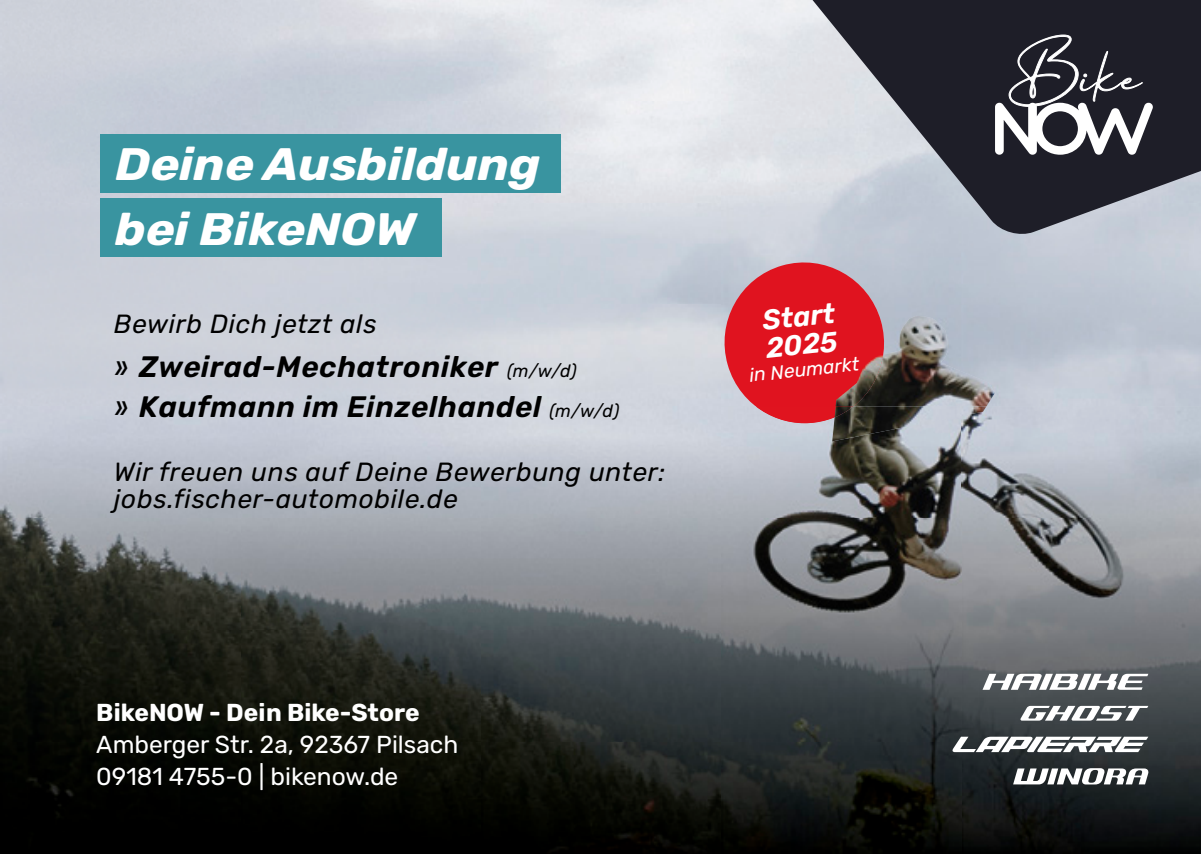
<style>
.page{position:relative;width:1201px;height:854px;background:#fff}
.page>*{position:absolute;margin:0;border:0;box-sizing:border-box;transform-origin:0 0}
.t1{font:italic 700 45.5px/64.8px "Rubik";color:#fff;scale:1.08 1}
.t2{font:italic 600 29.4px "Rubik";letter-spacing:.025em;color:#000}
.t3{font:italic 600 28px/28px "Rubik";color:#fff}
.t4{font:italic 26.25px/26.6px "Rubik";letter-spacing:.025em;color:#000}
.t5{font:24.5px/31.5px "Rubik";color:#fff}
.t6{font:700 24.5px "Rubik";color:#fff}
.t7{font:italic 19.25px "Rubik";color:#fff}
.s1{font-family:"SEATBCN";font-weight:400;font-size:32.55px}
.s2{font-weight:400;font-size:17.85px}
</style>
<div class="page">
<img style="left:0;top:0;width:1200px;height:853px">
<svg style="left:715px;top:253px;width:178px;height:179px;background:#d6525e"></svg>
<img style="left:853px;top:315px;width:142px;height:91px">
<img style="left:835px;top:354px;width:48px;height:52px">
<img style="left:755px;top:406px;width:77px;height:17px">
<img style="left:832px;top:406px;width:154px;height:35px">
<img style="left:834px;top:406px;width:19px;height:11px">
<div style="left:100px;top:198px;width:341px;height:58px;background:#3994a0"></div>
<div style="left:100px;top:134px;width:460px;height:58px;background:#3994a0"></div>
<svg style="left:1020px;top:705px;width:128px;height:15px"></svg>
<svg style="left:1013px;top:768px;width:135px;height:16px"></svg>
<svg style="left:982px;top:673px;width:166px;height:16px"></svg>
<svg style="left:952px;top:736px;width:196px;height:15px"></svg>
<svg style="left:786px;top:0;width:414px;height:237px;background:#6d6f79"></svg>
<svg style="left:995px;top:34px;width:158px;height:121px"></svg>
<h1 class="t1" style="left:115px;top:133px;width:395px">Deine Ausbildung bei BikeNOW</h1>
<p class="t4" style="left:114px;top:312px;width:264px">Bewirb Dich jetzt als</p>
<p class="t2" style="left:114px;top:351px;width:464px"><span class="s1">»</span> Zweirad-Mechatroniker <span class="s2">(m/w/d)</span></p>
<p class="t2" style="left:114px;top:390px;width:507px"><span class="s1">»</span> Kaufmann im Einzelhandel <span class="s2">(m/w/d)</span></p>
<p class="t4" style="left:114px;top:459px;width:553px">Wir freuen uns auf Deine Bewerbung unter: jobs.fischer-automobile.de</p>
<p class="t6" style="left:96px;top:699px;width:325px">BikeNOW - Dein Bike-Store</p>
<p class="t5" style="left:96px;top:729px;width:363px">Amberger Str. 2a, 92367 Pilsach<br>09181 4755-0 | bikenow.de</p>
<p class="t3" style="left:761px;top:307px;width:74px;rotate:-6deg">Start<br>2025</p>
<p class="t7" style="left:748px;top:364px;width:112px;rotate:-6deg">in Neumarkt</p>
</div>
